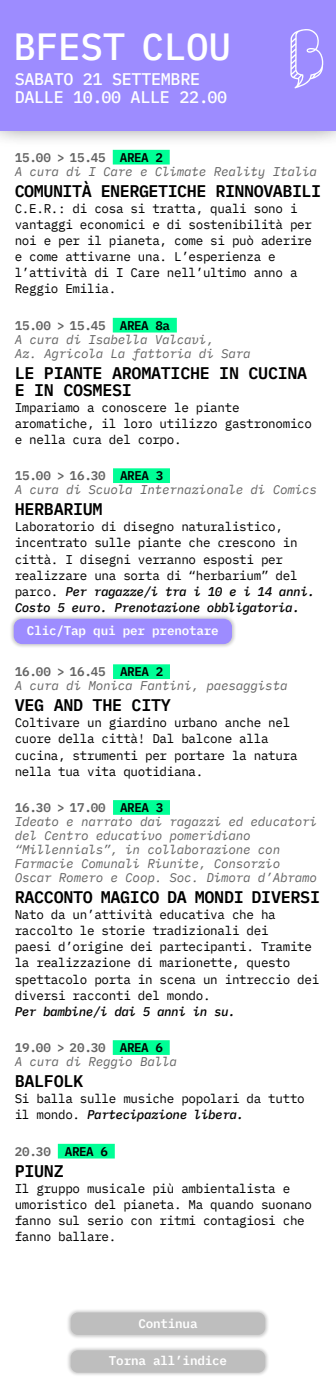
<style>
.page{position:relative;width:336px;height:1400px;background:#fff}
.page>*{position:absolute;margin:0;border:0;box-sizing:border-box;transform-origin:0 0}
.t1{font:500 37.8px "IBM Plex Mono";letter-spacing:-.01em;color:#fff}
.t2{font:600 16.8px/16.8px "IBM Plex Mono";letter-spacing:-.02em;color:#000}
.t3{font:500 16.8px/18.2px "IBM Plex Mono";letter-spacing:-.02em;color:#fff}
.t4{font:12.6px/16.1px "IBM Plex Mono";letter-spacing:-.025em;color:#000}
.t5{font:italic 12.6px/14px "IBM Plex Mono";letter-spacing:-.015em;color:#646464}
.t6{font:600 12.6px "IBM Plex Mono";letter-spacing:-.015em;color:#fff}
.t7{font:italic 500 12.6px "IBM Plex Mono";letter-spacing:-.035em;color:#000}
.t8{font:600 12.6px "IBM Plex Mono";letter-spacing:-.035em;color:#646464}
.s1{font-weight:600;font-style:normal}
.s2{font-weight:600;font-style:normal;color:#000}
.s3{font-weight:500;font-style:italic}
.s4{color:#000}
</style>
<div class="page">
<div style="left:113px;top:150px;width:57px;height:15px;background:#00ff96"></div>
<div style="left:113px;top:318px;width:64px;height:15px;background:#00ff96"></div>
<div style="left:113px;top:468px;width:57px;height:15px;background:#00ff96"></div>
<div style="left:113px;top:664px;width:57px;height:15px;background:#00ff96"></div>
<div style="left:113px;top:800px;width:57px;height:15px;background:#00ff96"></div>
<div style="left:113px;top:1040px;width:57px;height:15px;background:#00ff96"></div>
<div style="left:58px;top:1144px;width:57px;height:15px;background:#00ff96"></div>
<div style="left:0;top:0;width:336px;height:147px;background:#000;opacity:.75"></div>
<div style="left:0;top:0;width:336px;height:130px;background:#9d8cff"></div>
<svg style="left:290px;top:29px;width:33px;height:59px"></svg>
<div style="left:9px;top:614px;width:227px;height:34px;background:#000;opacity:.2"></div>
<div style="left:14px;top:619px;width:218px;height:25px;background:#9d8cff;border-radius:8px"></div>
<div style="left:66px;top:1308px;width:204px;height:31px;background:#000;opacity:.2"></div>
<div style="left:71px;top:1313px;width:194px;height:22px;background:#bebebe;border-radius:7px"></div>
<div style="left:66px;top:1346px;width:204px;height:31px;background:#000;opacity:.2"></div>
<div style="left:71px;top:1350px;width:194px;height:23px;background:#bebebe;border-radius:7px"></div>
<h1 class="t1" style="left:13px;top:17px;width:219px">BFEST CLOU</h1>
<h2 class="t3" style="left:15px;top:69px;width:214px">SABATO 21 SETTEMBRE<br>DALLE 10.00 ALLE 22.00</h2>
<p class="t5" style="left:15px;top:149px;width:304px"><span class="s1">15.00 &gt; 15.45</span> <span class="s2">AREA 2<br></span>A cura di I Care e Climate Reality Italia</p>
<h2 class="t2" style="left:15px;top:181px;width:308px">COMUNITÀ ENERGETICHE RINNOVABILI</h2>
<p class="t4" style="left:15px;top:199px;width:299px">C.E.R.: di cosa si tratta, quali sono i vantaggi economici e di sostenibilità per noi e per il pianeta, come si può aderire e come attivarne una. L’esperienza e l’attività di I Care nell’ultimo anno a Reggio Emilia.</p>
<p class="t5" style="left:15px;top:317px;width:238px"><span class="s1">15.00 &gt; 15.45</span> <span class="s2">AREA 8a<br></span>A cura di Isabella Valcavi,<br>Az. Agricola La fattoria di Sara</p>
<h2 class="t2" style="left:15px;top:363px;width:294px">LE PIANTE AROMATICHE IN CUCINA<br>E IN COSMESI</h2>
<p class="t4" style="left:15px;top:398px;width:299px">Impariamo a conoscere le piante aromatiche, il loro utilizzo gastronomico e nella cura del corpo.</p>
<p class="t5" style="left:15px;top:468px;width:304px"><span class="s1">15.00 &gt; 16.30</span> <span class="s2">AREA 3<br></span>A cura di Scuola Internazionale di Comics</p>
<h2 class="t2" style="left:15px;top:499px;width:90px">HERBARIUM</h2>
<p class="t4" style="left:15px;top:518px;width:302px">Laboratorio di disegno naturalistico, incentrato sulle piante che crescono in città. I disegni verranno esposti per realizzare una sorta di “herbarium” del parco. <span class="s3">Per ragazze/i tra i 10 e i 14 anni.<br>Costo 5 euro. Prenotazione obbligatoria.</span></p>
<p class="t6" style="left:27px;top:621px;width:193px">Clic/Tap qui per prenotare</p>
<p class="t5" style="left:15px;top:664px;width:274px"><span class="s1">16.00 &gt; 16.45</span> <span class="s2">AREA 2<br></span>A cura di Monica Fantini, paesaggista</p>
<h2 class="t2" style="left:15px;top:695px;width:158px">VEG AND THE CITY</h2>
<p class="t4" style="left:15px;top:714px;width:284px">Coltivare un giardino urbano anche nel cuore della città! Dal balcone alla cucina, strumenti per portare la natura nella tua vita quotidiana.</p>
<p class="t5" style="left:15px;top:800px;width:304px"><span class="s1">16.30 &gt; 17.00</span> <span class="s2">AREA 3<br></span>Ideato e narrato dai ragazzi ed educatori del Centro educativo pomeridiano “Millennials”, in collaborazione con Farmacie Comunali Riunite, Consorzio Oscar Romero e Coop. Soc. Dimora d’Abramo</p>
<h2 class="t2" style="left:15px;top:887px;width:307px">RACCONTO MAGICO DA MONDI DIVERSI</h2>
<p class="t4" style="left:15px;top:906px;width:306px">Nato da un’attività educativa che ha raccolto le storie tradizionali dei<br>paesi d’origine dei partecipanti. Tramite la realizzazione di marionette, questo spettacolo porta in scena un intreccio dei diversi racconti del mondo.</p>
<p class="t7" style="left:15px;top:1001px;width:223px">Per bambine/i dai 5 anni in su.</p>
<p class="t5" style="left:15px;top:1040px;width:164px"><span class="s1">19.00 &gt; 20.30</span> <span class="s2">AREA 6<br></span>A cura di Reggio Balla</p>
<h2 class="t2" style="left:15px;top:1071px;width:70px">BALFOLK</h2>
<p class="t4" style="left:15px;top:1090px;width:292px">Si balla sulle musiche popolari da tutto il mondo. <span class="s3">Partecipazione libera.</span></p>
<p class="t8" style="left:15px;top:1141px;width:95px">20.30 <span class="s4">AREA 6</span></p>
<h2 class="t2" style="left:15px;top:1161px;width:51px">PIUNZ</h2>
<p class="t4" style="left:15px;top:1179px;width:299px">Il gruppo musicale più ambientalista e umoristico del pianeta. Ma quando suonano fanno sul serio con ritmi contagiosi che fanno ballare.</p>
<p class="t6" style="left:138px;top:1313px;width:61px">Continua</p>
<p class="t6" style="left:109px;top:1351px;width:120px">Torna all’indice</p>
</div>
